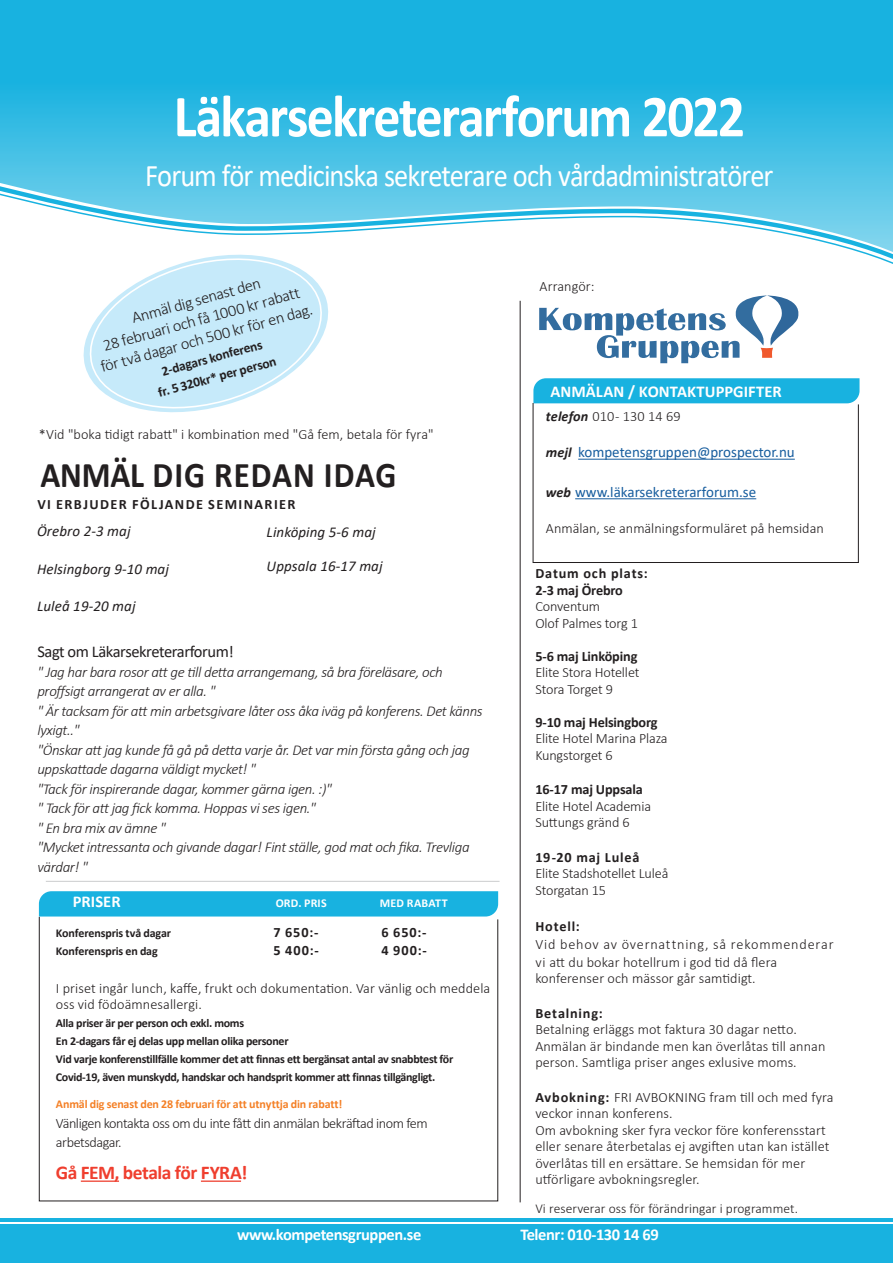
<style>
.page{position:relative;width:893px;height:1263px;background:#fff}
.page>*{position:absolute;margin:0;border:0;box-sizing:border-box;transform-origin:0 0}
.t1{font:700 60px "Calibri";letter-spacing:-.035em;color:#fff;scale:.9 1}
.t2{font:700 36.3px "Calibri";letter-spacing:.015em;color:#231f20;scale:.91 1}
.t3{font:31.5px "Calibri";letter-spacing:-.035em;color:#fff;scale:.9 1}
.t4{font:700 19.5px "Calibri";letter-spacing:-.025em;color:#ef3e2e}
.t5{font:300 16.5px/19.5px "Calibri";color:#231f20;text-align:center}
.t6{font:700 16.5px "Calibri";letter-spacing:-.025em;color:#fff}
.t7{font:16.5px "Calibri";letter-spacing:-.025em;color:#231f20}
.t8{font:700 16.5px "Calibri";letter-spacing:.005em;color:#fff}
.t9{font:italic 300 15px/19.5px "Calibri";letter-spacing:-.025em;color:#231f20}
.t10{font:italic 15px "Calibri";letter-spacing:.005em;color:#231f20}
.t11{font:15px "Calibri";color:#175d9e}
.t12{font:300 14.25px/16.5px "Calibri";letter-spacing:.005em;color:#231f20}
.t13{font:300 14.25px/18px "Calibri";letter-spacing:.05em;color:#231f20}
.t14{font:300 14.25px/19.5px "Calibri";letter-spacing:-.03em;color:#231f20}
.t15{font:700 14.25px "Calibri";letter-spacing:.055em;color:#231f20}
.t16{font:700 14.25px "Calibri";letter-spacing:-.01em;color:#231f20}
.t17{font:700 14.25px "Calibri";letter-spacing:.1em;color:#231f20}
.t18{font:300 14.25px "Calibri";letter-spacing:-.02em;color:#231f20}
.t19{font:300 14.25px "Calibri";letter-spacing:-.015em;color:#231f20}
.t20{font:300 13.5px "Calibri";letter-spacing:.005em;color:#231f20}
.t21{font:700 13.5px "Calibri";color:#231f20}
.t22{font:700 12px/18px "Calibri";letter-spacing:-.025em;color:#231f20}
.t23{font:700 12px "Calibri";letter-spacing:-.01em;color:#f48026}
.t24{font:700 12px "Calibri";letter-spacing:.015em;color:#fff}
.s1{font-weight:700;font-style:italic}
.s2{font-weight:700;font-style:italic;font-size:14.25px;color:#231f20}
.s3{font-weight:700}
</style>
<div class="page">
<div style="left:0;top:1224px;width:893px;height:39px;background:#18b2e0"></div>
<hr style="left:520px;top:301px;width:1px;height:901px;background:#231f20">
<div style="left:39px;top:891px;width:459px;height:25px;background:#18b2e0"></div>
<svg style="left:39px;top:916px;width:459px;height:286px"></svg>
<hr style="left:81px;top:1180px;width:38px;height:2px;background:#ef3e2e">
<hr style="left:201px;top:1180px;width:40px;height:2px;background:#ef3e2e">
<hr style="left:46px;top:881px;width:454px;height:1px;background:#cbccce">
<hr style="left:0;top:1218px;width:893px;height:4px;background:#18b2e0">
<div style="left:533px;top:378px;width:326px;height:24px;background:#18b2e0"></div>
<svg style="left:532px;top:402px;width:327px;height:161px"></svg>
<hr style="left:578px;top:459px;width:217px;height:1px;background:#175d9e">
<hr style="left:575px;top:498px;width:181px;height:1px;background:#175d9e">
<svg style="left:0;top:0;width:893px;height:179px;fill:#1db3e0"></svg>
<div style="left:0;top:179px;width:893px;height:10px;background:#5ac8e8"></div>
<svg style="left:0;top:189px;width:893px;height:75px"></svg>
<svg style="left:539px;top:295px;width:259px;height:68px"></svg>
<svg style="left:74px;top:244px;width:263px;height:20px"></svg>
<svg style="left:82px;top:249px;width:248px;height:164px"></svg>
<p class="t1" style="left:174px;top:74px;width:636px">Läkarsekreterarforum 2022</p>
<p class="t3" style="left:145px;top:153px;width:699px">Forum för medicinska sekreterare och vårdadministratörer</p>
<p class="t5" style="left:130px;top:308px;width:134px;rotate:-15deg">Anmäl dig senast den</p>
<p class="t5" style="left:93px;top:338px;width:221px;rotate:-15deg">28 februari och få 1000 kr rabatt för två dagar och 500 kr för en dag.</p>
<p class="t21" style="left:160px;top:362px;width:105px;rotate:-15deg">2-dagars konferens</p>
<p class="t21" style="left:156px;top:383px;width:123px;rotate:-15deg">fr. 5 320kr* per person</p>
<p class="t12" style="left:39px;top:426px;width:396px">*Vid "boka tidigt rabatt" i kombination med "Gå fem, betala för fyra"</p>
<p class="t2" style="left:40px;top:449px;width:393px">ANMÄL DIG REDAN IDAG</p>
<p class="t17" style="left:37px;top:494px;width:260px">VI ERBJUDER FÖLJANDE SEMINARIER</p>
<p class="t10" style="left:37px;top:521px;width:95px">Örebro 2-3 maj</p>
<p class="t10" style="left:37px;top:558px;width:133px">Helsingborg 9-10 maj</p>
<p class="t10" style="left:37px;top:596px;width:100px">Luleå 19-20 maj</p>
<p class="t10" style="left:267px;top:522px;width:111px">Linköping 5-6 maj</p>
<p class="t10" style="left:267px;top:555px;width:118px">Uppsala 16-17 maj</p>
<p class="t7" style="left:37px;top:640px;width:198px">Sagt om Läkarsekreterarforum!</p>
<p class="t9" style="left:37px;top:662px;width:407px">" Jag har bara rosor att ge till detta arrangemang, så bra föreläsare, och proffsigt arrangerat av er alla. "</p>
<p class="t9" style="left:37px;top:701px;width:447px">" Är tacksam för att min arbetsgivare låter oss åka iväg på konferens. Det känns lyxigt.."</p>
<p class="t9" style="left:37px;top:740px;width:434px">"Önskar att jag kunde få gå på detta varje år. Det var min första gång och jag uppskattade dagarna väldigt mycket! "</p>
<p class="t9" style="left:37px;top:779px;width:296px">"Tack för inspirerande dagar, kommer gärna igen. :)"</p>
<p class="t9" style="left:37px;top:798px;width:280px">" Tack för att jag fick komma. Hoppas vi ses igen."</p>
<p class="t9" style="left:37px;top:818px;width:130px">" En bra mix av ämne "</p>
<p class="t9" style="left:37px;top:837px;width:434px">"Mycket intressanta och givande dagar! Fint ställe, god mat och fika. Trevliga värdar! "</p>
<p class="t6" style="left:73px;top:890px;width:49px">PRISER</p>
<p class="t24" style="left:276px;top:895px;width:53px">ORD. PRIS</p>
<p class="t24" style="left:380px;top:895px;width:69px">MED RABATT</p>
<p class="t22" style="left:56px;top:924px;width:117px">Konferenspris två dagar</p>
<p class="t15" style="left:273px;top:923px;width:46px">7 650:-</p>
<p class="t15" style="left:381px;top:923px;width:46px">6 650:-</p>
<p class="t22" style="left:56px;top:942px;width:103px">Konferenspris en dag</p>
<p class="t15" style="left:273px;top:941px;width:47px">5 400:-</p>
<p class="t15" style="left:381px;top:941px;width:47px">4 900:-</p>
<p class="t12" style="left:56px;top:980px;width:436px">I priset ingår lunch, kaffe, frukt och dokumentation. Var vänlig och meddela oss vid födoämnesallergi.</p>
<p class="t22" style="left:56px;top:1014px;width:190px">Alla priser är per person och exkl. moms</p>
<p class="t22" style="left:56px;top:1032px;width:234px">En 2-dagars får ej delas upp mellan olika personer</p>
<p class="t22" style="left:56px;top:1050px;width:399px">Vid varje konferenstillfälle kommer det att finnas ett bergänsat antal av snabbtest för<br>Covid-19, även munskydd, handskar och handsprit kommer att finnas tillgängligt.</p>
<p class="t23" style="left:56px;top:1096px;width:288px">Anmäl dig senast den 28 februari för att utnyttja din rabatt!</p>
<p class="t14" style="left:56px;top:1113px;width:373px">Vänligen kontakta oss om du inte fått din anmälan bekräftad inom fem arbetsdagar.</p>
<p class="t4" style="left:56px;top:1159px;width:193px">Gå FEM, betala för FYRA!</p>
<p class="t12" style="left:540px;top:278px;width:57px">Arrangör:</p>
<p class="t8" style="left:550px;top:380px;width:233px">ANMÄLAN / KONTAKTUPPGIFTER</p>
<p class="t12" style="left:546px;top:408px;width:136px"><span class="s1">telefon</span> 010 - 130 14 69</p>
<p class="t11" style="left:546px;top:442px;width:250px"><span class="s2">mejl</span> kompetensgruppen@prospector.nu</p>
<p class="t11" style="left:546px;top:482px;width:212px"><span class="s2">web</span> www.läkarsekreterarforum.se</p>
<p class="t12" style="left:546px;top:520px;width:279px">Anmälan, se anmälningsformuläret på hemsidan</p>
<p class="t15" style="left:535px;top:563px;width:114px">Datum och plats:</p>
<p class="t16" style="left:535px;top:580px;width:89px">2-3 maj Örebro</p>
<p class="t12" style="left:535px;top:598px;width:66px">Conventum</p>
<p class="t12" style="left:535px;top:615px;width:104px">Olof Palmes torg 1</p>
<p class="t16" style="left:535px;top:646px;width:104px">5-6 maj Linköping</p>
<p class="t12" style="left:535px;top:664px;width:106px">Elite Stora Hotellet</p>
<p class="t18" style="left:535px;top:680px;width:79px">Stora Torget 9</p>
<p class="t16" style="left:535px;top:712px;width:124px">9-10 maj Helsingborg</p>
<p class="t12" style="left:535px;top:730px;width:134px">Elite Hotel Marina Plaza</p>
<p class="t19" style="left:535px;top:746px;width:79px">Kungstorget 6</p>
<p class="t16" style="left:535px;top:779px;width:109px">16-17 maj Uppsala</p>
<p class="t12" style="left:535px;top:798px;width:117px">Elite Hotel Academia</p>
<p class="t12" style="left:535px;top:814px;width:96px">Suttungs gränd 6</p>
<p class="t15" style="left:535px;top:847px;width:106px">19-20 maj Luleå</p>
<p class="t12" style="left:535px;top:865px;width:135px">Elite Stadshotellet Luleå</p>
<p class="t18" style="left:535px;top:881px;width:72px">Storgatan 15</p>
<p class="t15" style="left:535px;top:916px;width:46px">Hotell:</p>
<p class="t13" style="left:535px;top:935px;width:300px">Vid behov av övernattning, så rekommenderar vi att du bokar hotellrum i god tid då flera</p>
<p class="t12" style="left:535px;top:970px;width:222px">konferenser och mässor går samtidigt.</p>
<p class="t15" style="left:535px;top:1003px;width:69px">Betalning:</p>
<p class="t12" style="left:535px;top:1021px;width:292px">Betalning erläggs mot faktura 30 dagar netto.<br>Anmälan är bindande men kan överlåtas till annan person. Samtliga priser anges exlusive moms.</p>
<p class="t12" style="left:535px;top:1089px;width:300px"><span class="s3">Avbokning:</span> FRI AVBOKNING fram till och med fyra veckor innan konferens.</p>
<p class="t12" style="left:535px;top:1122px;width:296px">Om avbokning sker fyra veckor före konferensstart eller senare återbetalas ej avgiften utan kan istället överlåtas till en ersättare. Se hemsidan för mer utförligare avbokningsregler.</p>
<p class="t20" style="left:535px;top:1200px;width:264px">Vi reserverar oss för förändringar i programmet.</p>
<p class="t6" style="left:237px;top:1222px;width:186px">www.kompetensgruppen.se</p>
<p class="t6" style="left:520px;top:1222px;width:140px">Telenr: 010-130 14 69</p>
</div>
